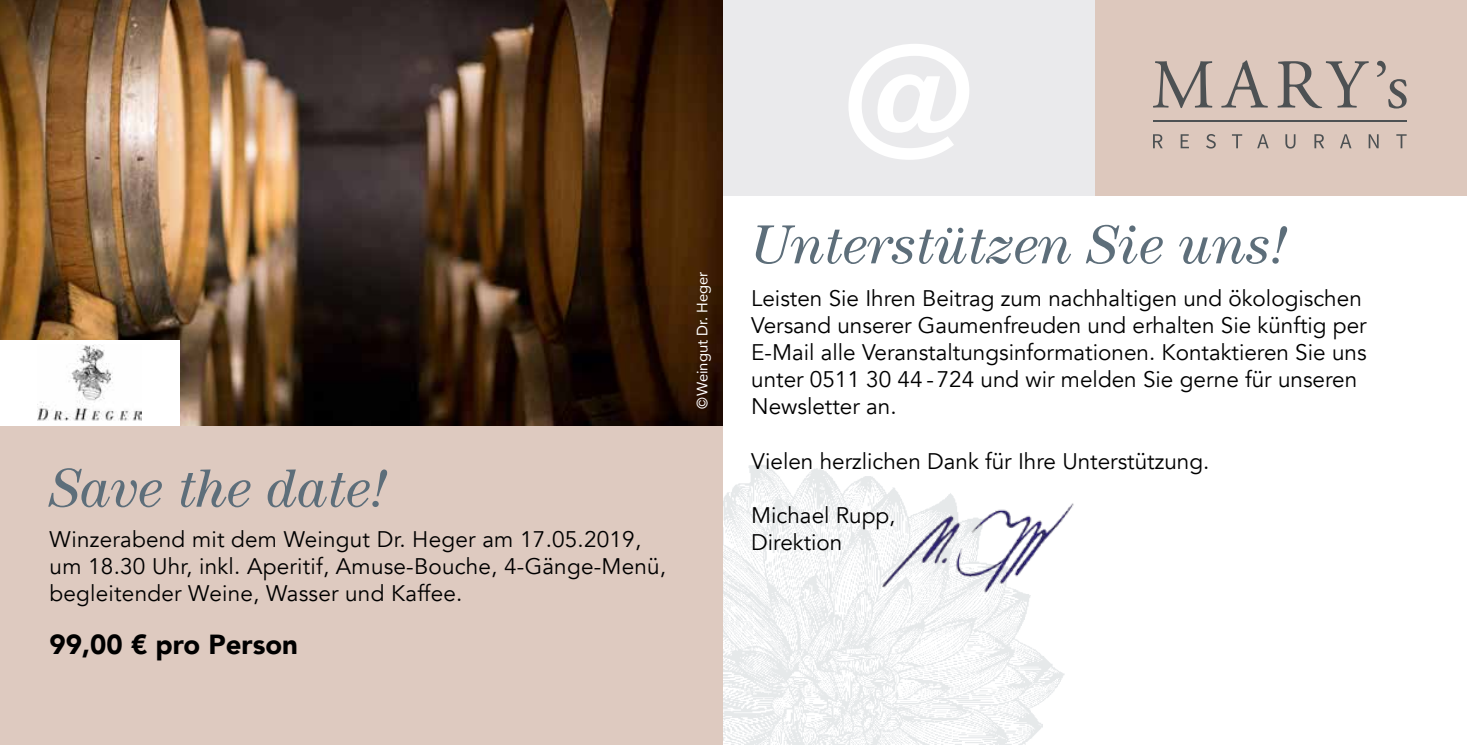
<style>
.page{position:relative;width:1467px;height:745px;background:#fff}
.page>*{position:absolute;margin:0;border:0;box-sizing:border-box;transform-origin:0 0}
.t1{font:italic 55px "Century";color:#5d6e7a}
.t2{font:900 27.5px "Avenir";color:#000}
.t3{font:22.5px/27px "Avenir";color:#000}
.t4{font:15px "Avenir";color:#fff}
</style>
<div class="page">
<img style="left:723px;top:465px;width:342px;height:279px">
<div style="left:1095px;top:0;width:372px;height:195px;background:#ddc8bd"></div>
<svg style="left:1153px;top:61px;width:59px;height:47px"></svg>
<svg style="left:1221px;top:60px;width:47px;height:47px"></svg>
<svg style="left:1277px;top:61px;width:92px;height:47px"></svg>
<svg style="left:1377px;top:61px;width:30px;height:47px"></svg>
<svg style="left:1153px;top:134px;width:10px;height:14px"></svg>
<svg style="left:1181px;top:134px;width:8px;height:14px"></svg>
<svg style="left:1206px;top:134px;width:10px;height:14px"></svg>
<svg style="left:1232px;top:134px;width:10px;height:14px"></svg>
<svg style="left:1257px;top:134px;width:12px;height:14px"></svg>
<svg style="left:1285px;top:134px;width:10px;height:14px"></svg>
<svg style="left:1314px;top:134px;width:10px;height:14px"></svg>
<svg style="left:1340px;top:134px;width:11px;height:14px"></svg>
<svg style="left:1369px;top:134px;width:10px;height:14px"></svg>
<svg style="left:1396px;top:134px;width:11px;height:14px"></svg>
<hr style="left:1153px;top:120px;width:254px;height:1px;background:#596871">
<div style="left:723px;top:0;width:372px;height:195px;background:#eaeaec"></div>
<svg style="left:848px;top:44px;width:121px;height:116px"></svg>
<img style="left:0;top:0;width:723px;height:425px">
<div style="left:0;top:425px;width:723px;height:319px;background:#ddc8bd"></div>
<img style="left:847px;top:471px;width:227px;height:131px">
<div style="left:0;top:340px;width:179px;height:85px;background:#fff"></div>
<img style="left:38px;top:344px;width:104px;height:77px">
<h1 class="t1" style="left:50px;top:456px;width:341px">Save the date!</h1>
<p class="t3" style="left:50px;top:525px;width:618px">Winzerabend mit dem Weingut Dr. Heger am 17.05.2019, um 18.30 Uhr, inkl. Aperitif, Amuse-Bouche, 4-Gänge-Menü, begleitender Weine, Wasser und Kaffee.</p>
<p class="t2" style="left:50px;top:620px;width:250px">99,00 € pro Person</p>
<p class="t4" style="left:690px;top:409px;width:139px;rotate:-90deg">©Weingut Dr. Heger</p>
<h1 class="t1" style="left:751px;top:213px;width:539px">Unterstützen Sie uns!</h1>
<p class="t3" style="left:751px;top:285px;width:617px">Leisten Sie Ihren Beitrag zum nachhaltigen und ökologischen Versand unserer Gaumenfreuden und erhalten Sie künftig per E-Mail alle Veranstaltungsinformationen. Kontaktieren Sie uns unter 0511 30 44 -724 und wir melden Sie gerne für unseren Newsletter an.</p>
<p class="t3" style="left:751px;top:447px;width:460px">Vielen herzlichen Dank für Ihre Unterstützung.</p>
<p class="t3" style="left:751px;top:501px;width:146px">Michael Rupp,<br>Direktion</p>
</div>
